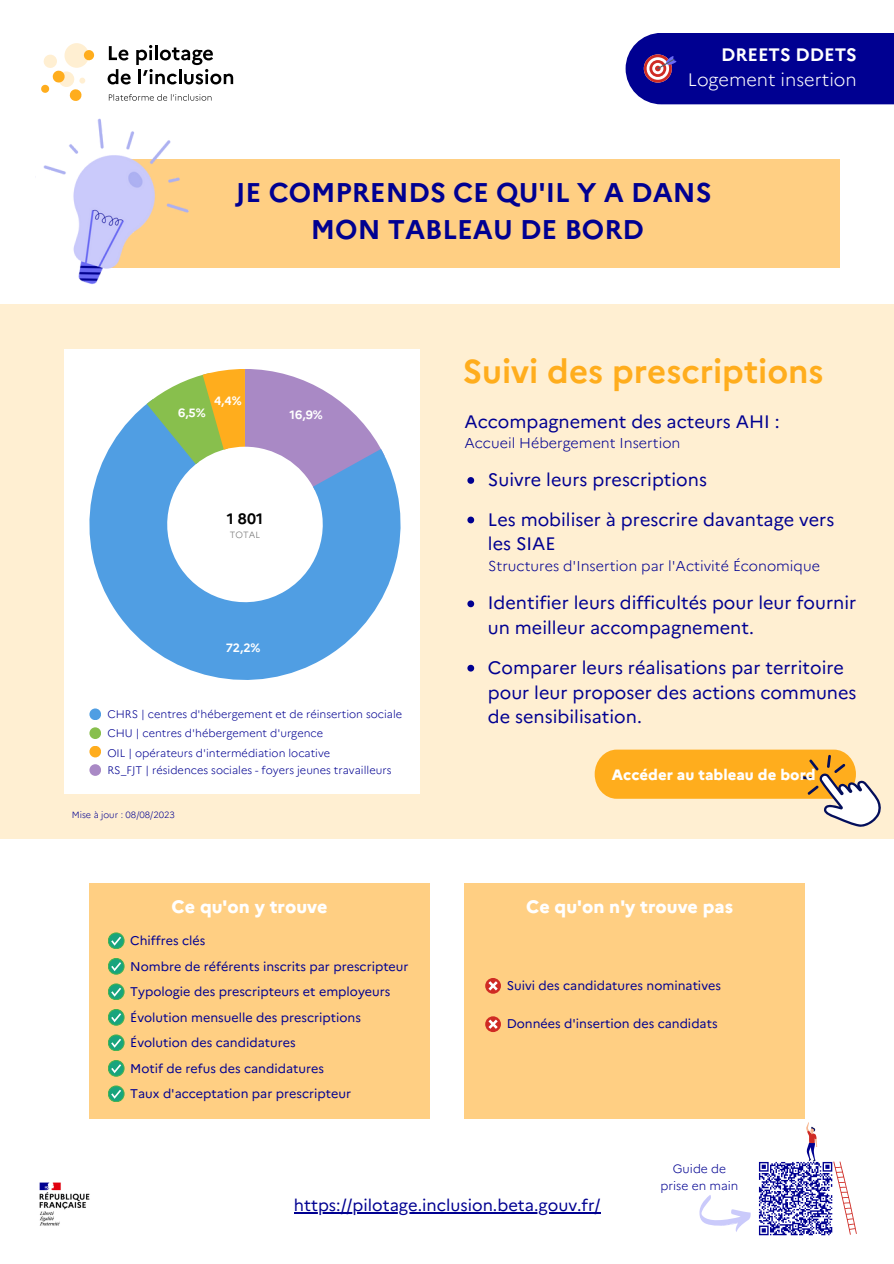
<style>
.page{position:relative;width:894px;height:1264px;background:#fff}
.page>*{position:absolute;margin:0;border:0;box-sizing:border-box;transform-origin:0 0}
.t1{font:700 33px "Marianne";color:#ffad1d}
.t2{font:700 27px "Marianne";color:#000091}
.t3{font:18px/24.8px "Marianne";color:#000091}
.t4{font:800 18px "Marianne";color:#fff}
.t5{font:300 18px "Marianne";color:#fff}
.t6{font:700 18px "Marianne";color:#fff}
.t7{font:16.5px "Marianne";color:#000091}
.t8{font:800 15px "Marianne";color:#fff}
.t9{font:700 15px "Marianne";color:#000}
.t10{font:300 14.25px "Marianne";color:#000091}
.t11{font:12.6px "Marianne";color:#000091}
.t12{font:700 12px "Marianne";color:#fff}
.t13{font:300 12px "Marianne";color:#000091}
.t14{font:300 10.95px "Marianne";color:#000091}
.t15{font:300 9px "Marianne";color:#000091}
.t16{font:300 9px "Marianne";color:#737373}
</style>
<div class="page">
<svg style="left:41px;top:43px;width:53px;height:58px"></svg>
<svg style="left:109px;top:94px;width:102px;height:7px"></svg>
<svg style="left:107px;top:45px;width:126px;height:39px"></svg>
<img style="left:39px;top:1223px;width:21px;height:3px">
<svg style="left:625px;top:33px;width:268px;height:71px;background:#100d94"></svg>
<div style="left:100px;top:159px;width:739px;height:109px;background:#ffcf83"></div>
<img style="left:43px;top:118px;width:146px;height:166px">
<div style="left:0;top:304px;width:893px;height:534px;background:#ffefd2"></div>
<svg style="left:467px;top:477px;width:7px;height:7px"></svg>
<svg style="left:467px;top:516px;width:7px;height:7px"></svg>
<svg style="left:467px;top:600px;width:7px;height:7px"></svg>
<svg style="left:467px;top:664px;width:7px;height:7px"></svg>
<div style="left:65px;top:349px;width:355px;height:445px;background:#fff"></div>
<svg style="left:89px;top:403px;width:311px;height:277px;fill:#509ee3"></svg>
<svg style="left:147px;top:369px;width:237px;height:121px"></svg>
<div style="left:89px;top:882px;width:340px;height:236px;background:#ffcf83"></div>
<div style="left:464px;top:882px;width:340px;height:236px;background:#ffcf83"></div>
<svg style="left:699px;top:1195px;width:51px;height:36px"></svg>
<div style="left:89px;top:708px;width:12px;height:12px;background:#509ee3;border-radius:50%"></div>
<div style="left:89px;top:727px;width:12px;height:12px;background:#88bf4d;border-radius:50%"></div>
<div style="left:89px;top:745px;width:12px;height:12px;background:#ffad1d;border-radius:50%"></div>
<div style="left:89px;top:764px;width:12px;height:12px;background:#a989c5;border-radius:50%"></div>
<svg style="left:594px;top:749px;width:287px;height:78px"></svg>
<svg style="left:108px;top:932px;width:16px;height:16px"></svg>
<div style="left:108px;top:932px;width:16px;height:16px;border:1px solid #3fb24f;border-radius:50%"></div>
<svg style="left:111px;top:936px;width:10px;height:9px"></svg>
<svg style="left:108px;top:958px;width:16px;height:16px"></svg>
<div style="left:108px;top:958px;width:16px;height:16px;border:1px solid #3fb24f;border-radius:50%"></div>
<svg style="left:485px;top:977px;width:16px;height:16px"></svg>
<svg style="left:488px;top:981px;width:9px;height:9px"></svg>
<svg style="left:485px;top:1016px;width:16px;height:16px"></svg>
<svg style="left:488px;top:1019px;width:9px;height:9px"></svg>
<hr style="left:294px;top:1211px;width:306px;height:2px;background:#000091">
<svg style="left:759px;top:1235px;width:71px;height:1px"></svg>
<svg style="left:758px;top:1122px;width:98px;height:113px"></svg>
<img style="left:108px;top:963px;width:17px;height:73px">
<img style="left:39px;top:1036px;width:167px;height:187px">
<p class="t6" style="left:721px;top:41px;width:137px">DREETS DDETS</p>
<p class="t5" style="left:687px;top:65px;width:170px">Logement insertion</p>
<p class="t2" style="left:236px;top:171px;width:477px">JE COMPRENDS CE QU'IL Y A DANS</p>
<p class="t2" style="left:311px;top:209px;width:334px">MON TABLEAU DE BORD</p>
<p class="t12" style="left:214px;top:391px;width:29px">4,4%</p>
<p class="t12" style="left:178px;top:403px;width:29px">6,5%</p>
<p class="t12" style="left:289px;top:405px;width:35px">16,9%</p>
<p class="t9" style="left:227px;top:507px;width:37px">1 801</p>
<p class="t16" style="left:230px;top:527px;width:32px">TOTAL</p>
<p class="t12" style="left:226px;top:638px;width:36px">72,2%</p>
<p class="t14" style="left:107px;top:706px;width:296px">CHRS | centres d'hébergement et de réinsertion sociale</p>
<p class="t14" style="left:107px;top:724px;width:217px">CHU | centres d'hébergement d'urgence</p>
<p class="t14" style="left:107px;top:744px;width:224px">OIL | opérateurs d'intermédiation locative</p>
<p class="t14" style="left:107px;top:761px;width:285px">RS_FJT | résidences sociales - foyers jeunes travailleurs</p>
<p class="t15" style="left:72px;top:807px;width:105px">Mise à jour : 08/08/2023</p>
<p class="t4" style="left:172px;top:893px;width:157px">Ce qu'on y trouve</p>
<p class="t11" style="left:130px;top:930px;width:77px">Chiffres clés</p>
<p class="t11" style="left:130px;top:956px;width:280px">Nombre de référents inscrits par prescripteur</p>
<p class="t11" style="left:130px;top:981px;width:262px">Typologie des prescripteurs et employeurs</p>
<p class="t11" style="left:130px;top:1007px;width:232px">Évolution mensuelle des prescriptions</p>
<p class="t11" style="left:130px;top:1032px;width:167px">Évolution des candidatures</p>
<p class="t11" style="left:130px;top:1058px;width:195px">Motif de refus des candidatures</p>
<p class="t11" style="left:130px;top:1083px;width:222px">Taux d'acceptation par prescripteur</p>
<p class="t1" style="left:462px;top:346px;width:362px">Suivi des prescriptions</p>
<p class="t3" style="left:464px;top:407px;width:316px">Accompagnement des acteurs AHI :</p>
<p class="t10" style="left:464px;top:432px;width:217px">Accueil Hébergement Insertion</p>
<p class="t3" style="left:488px;top:466px;width:220px">Suivre leurs prescriptions</p>
<p class="t3" style="left:488px;top:505px;width:348px">Les mobiliser à prescrire davantage vers les SIAE</p>
<p class="t10" style="left:488px;top:554px;width:333px">Structures d'Insertion par l'Activité Économique</p>
<p class="t3" style="left:488px;top:589px;width:370px">Identifier leurs difficultés pour leur fournir un meilleur accompagnement.</p>
<p class="t3" style="left:488px;top:653px;width:370px">Comparer leurs réalisations par territoire pour leur proposer des actions communes de sensibilisation.</p>
<p class="t8" style="left:611px;top:763px;width:205px">Accéder au tableau de bord</p>
<p class="t4" style="left:526px;top:893px;width:208px">Ce qu'on n'y trouve pas</p>
<p class="t11" style="left:506px;top:975px;width:216px">Suivi des candidatures nominatives</p>
<p class="t11" style="left:506px;top:1013px;width:212px">Données d'insertion des candidats</p>
<p class="t13" style="left:672px;top:1159px;width:55px">Guide de</p>
<p class="t13" style="left:660px;top:1175px;width:79px">prise en main</p>
<p class="t7" style="left:294px;top:1192px;width:308px">https://pilotage.inclusion.beta.gouv.fr/</p>
</div>
